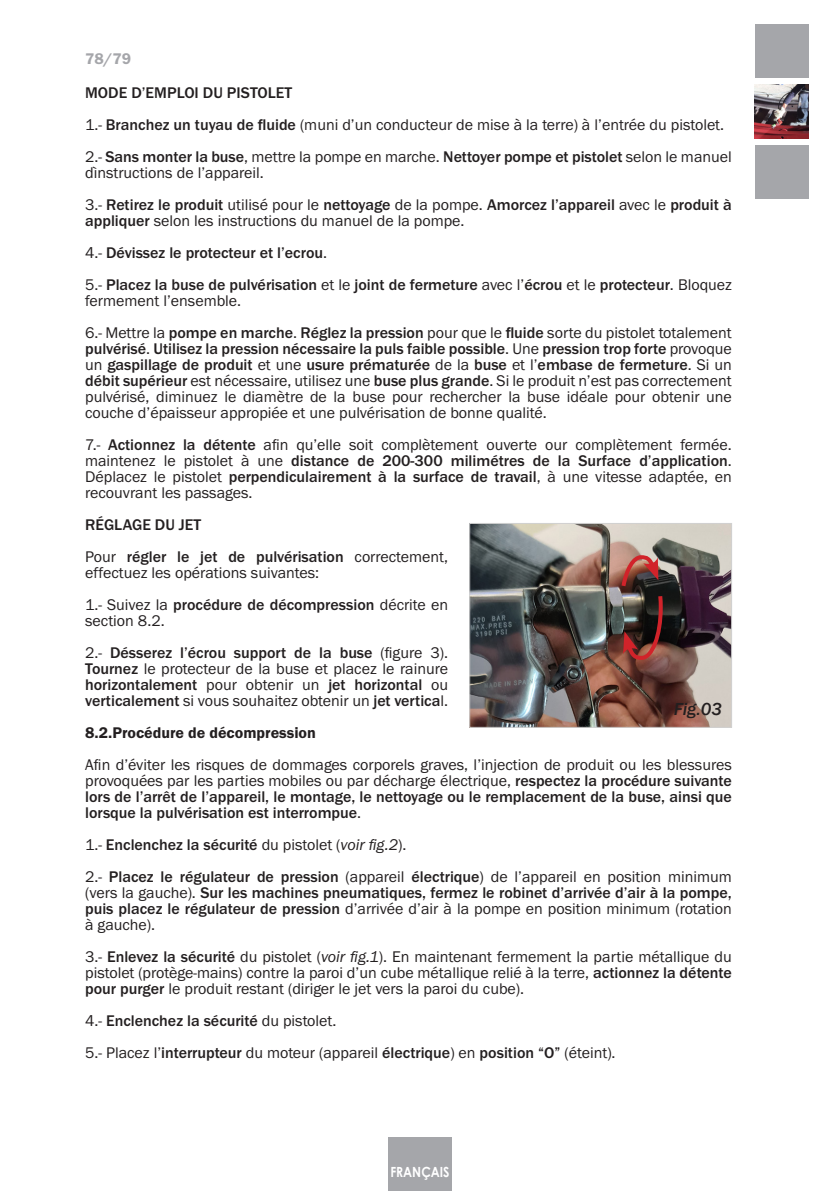
<style>
.page{position:relative;width:840px;height:1191px;background:#fff}
.page>*{position:absolute;margin:0;border:0;box-sizing:border-box;transform-origin:0 0}
.t1{font:italic 500 18px "Franklin Gothic Itc T";color:#231f20}
.t2{font:16px/16px "Franklin Gothic Itc T";color:#231f20}
.t3{font:500 16px/16px "Franklin Gothic Itc T";color:#231f20;text-align:justify}
.t4{font:600 16px "Franklin Gothic Itc T";color:#231f20}
.t5{font:600 16px "Franklin Gothic Itc T";color:#a5a6aa}
.t6{font:700 14px "Century Gothic";color:#fff;scale:.87 1}
.s1{font-weight:500}
.s2{font-weight:400}
.s3{font-weight:400;font-style:italic}
.s4{font-style:italic}
</style>
<div class="page">
<div style="left:388px;top:1137px;width:63px;height:54px;background:#a5a6aa"></div>
<div style="left:754px;top:24px;width:54px;height:54px;background:#a5a6aa"></div>
<img style="left:754px;top:85px;width:54px;height:54px">
<div style="left:754px;top:145px;width:54px;height:54px;background:#a5a6aa"></div>
<img style="left:471px;top:525px;width:258px;height:200px">
<div style="left:469px;top:523px;width:262px;height:204px;border:1px solid #d1d1d1"></div>
<img style="left:618px;top:553px;width:46px;height:109px">
<p class="t5" style="left:85px;top:49px;width:48px">78/79</p>
<p class="t3" style="left:85px;top:84px;width:208px">MODE D’EMPLOI DU PISTOLET</p>
<p class="t2" style="left:85px;top:116px;width:640px">1.- <span class="s1">Branchez un tuyau de fluide</span> (muni d’un conducteur de mise à la terre) à l’entrée du pistolet.</p>
<p class="t2" style="left:85px;top:148px;width:648px">2.- <span class="s1">Sans monter la buse</span>, mettre la pompe en marche. <span class="s1">Nettoyer pompe et pistolet</span> selon le manuel dìnstructions de l’appareil.</p>
<p class="t2" style="left:85px;top:196px;width:648px">3.- <span class="s1">Retirez le produit</span> utilisé pour le <span class="s1">nettoyage</span> de la pompe. <span class="s1">Amorcez l’appareil</span> avec le <span class="s1">produit à appliquer</span> selon les instructions du manuel de la pompe.</p>
<p class="t3" style="left:85px;top:244px;width:243px"><span class="s2">4.-</span> Dévissez le protecteur et l’ecrou<span class="s2">.</span></p>
<p class="t3" style="left:85px;top:276px;width:648px"><span class="s2">5.-</span> Placez la buse de pulvérisation <span class="s2">et le</span> joint de fermeture <span class="s2">avec l’</span>écrou <span class="s2">et le</span> protecteur<span class="s2">. Bloquez fermement l’ensemble.</span></p>
<p class="t2" style="left:85px;top:324px;width:648px;text-align:justify">6.- Mettre la <span class="s1">pompe en marche</span>. <span class="s1">Réglez la pression</span> pour que le <span class="s1">fluide</span> sorte du pistolet totalement <span class="s1">pulvérisé</span>. <span class="s1">Utilisez la pression nécessaire la puls faible possible</span>. Une <span class="s1">pression trop forte</span> provoque un <span class="s1">gaspillage de produit</span> et une <span class="s1">usure prématurée</span> de la <span class="s1">buse</span> et l’<span class="s1">embase de fermeture</span>. Si un <span class="s1">débit supérieur</span> est nécessaire, utilisez une <span class="s1">buse plus grande</span>. Si le produit n’est pas correctement pulvérisé, diminuez le diamètre de la buse pour rechercher la buse idéale pour obtenir une couche d’épaisseur appropiée et une pulvérisation de bonne qualité.</p>
<p class="t2" style="left:85px;top:436px;width:648px;text-align:justify">7.- <span class="s1">Actionnez la détente</span> afin qu’elle soit complètement ouverte our complètement fermée. maintenez le pistolet à une <span class="s1">distance de 200-300 milimétres de la Surface d’application</span>.<br>Déplacez le pistolet <span class="s1">perpendiculairement à la surface de travail</span>, à une vitesse adaptée, en recouvrant les passages.</p>
<p class="t3" style="left:85px;top:516px;width:117px">RÉGLAGE DU JET</p>
<p class="t2" style="left:85px;top:548px;width:364px">Pour <span class="s1">régler le jet de pulvérisation</span> correctement, effectuez les opérations suivantes:</p>
<p class="t2" style="left:85px;top:596px;width:364px">1.- Suivez la <span class="s1">procédure de décompression</span> décrite en section 8.2.</p>
<p class="t2" style="left:85px;top:644px;width:364px;text-align:justify">2.- <span class="s1">Désserez l’écrou support de la buse</span> (figure 3).<br><span class="s1">Tournez</span> le protecteur de la buse et placez le rainure <span class="s1">horizontalement</span> pour obtenir un <span class="s1">jet horizontal</span> ou <span class="s1">verticalement</span> si vous souhaitez obtenir un <span class="s1">jet vertica</span>l.</p>
<p class="t4" style="left:85px;top:723px;width:232px">8.2.Procédure de décompression</p>
<p class="t3" style="left:85px;top:756px;width:648px"><span class="s2">Afin d’éviter les risques de dommages corporels graves, l’injection de produit ou les blessures provoquées par les parties mobiles ou par décharge électrique,</span> respectez la procédure suivante lors de l’arrêt de l’appareil, le montage, le nettoyage ou le remplacement de la buse, ainsi que lorsque la pulvérisation est interrompue<span class="s2">.</span></p>
<p class="t3" style="left:85px;top:836px;width:322px"><span class="s2">1.-</span> Enclenchez la sécurité <span class="s2">du pistolet (</span><span class="s3">voir fig.2</span><span class="s2">).</span></p>
<p class="t3" style="left:85px;top:868px;width:648px"><span class="s2">2.-</span> Placez le régulateur de pression <span class="s2">(appareil</span> électrique<span class="s2">) de l’appareil en position minimum (vers la gauche).</span> Sur les machines pneumatiques, fermez le robinet d’arrivée d’air à la pompe, puis placez le régulateur de pression <span class="s2">d’arrivée d’air à la pompe en position minimum (rotation à gauche).</span></p>
<p class="t2" style="left:85px;top:948px;width:648px;text-align:justify">3.- <span class="s1">Enlevez la sécurité</span> du pistolet (<span class="s4">voir fig.1</span>). En maintenant fermement la partie métallique du pistolet (protège-mains) contre la paroi d’un cube métallique relié à la terre, <span class="s1">actionnez la détente pour purger</span> le produit restant (diriger le jet vers la paroi du cube).</p>
<p class="t3" style="left:85px;top:1012px;width:253px"><span class="s2">4.-</span> Enclenchez la sécurité <span class="s2">du pistolet.</span></p>
<p class="t2" style="left:85px;top:1044px;width:531px">5.- Placez l’<span class="s1">interrupteur</span> du moteur (appareil <span class="s1">électrique</span>) en <span class="s1">position “O”</span> (éteint).</p>
<p class="t1" style="left:673px;top:698px;width:49px">Fig.03</p>
<p class="t6" style="left:390px;top:1161px;width:70px">FRANÇAIS</p>
</div>
